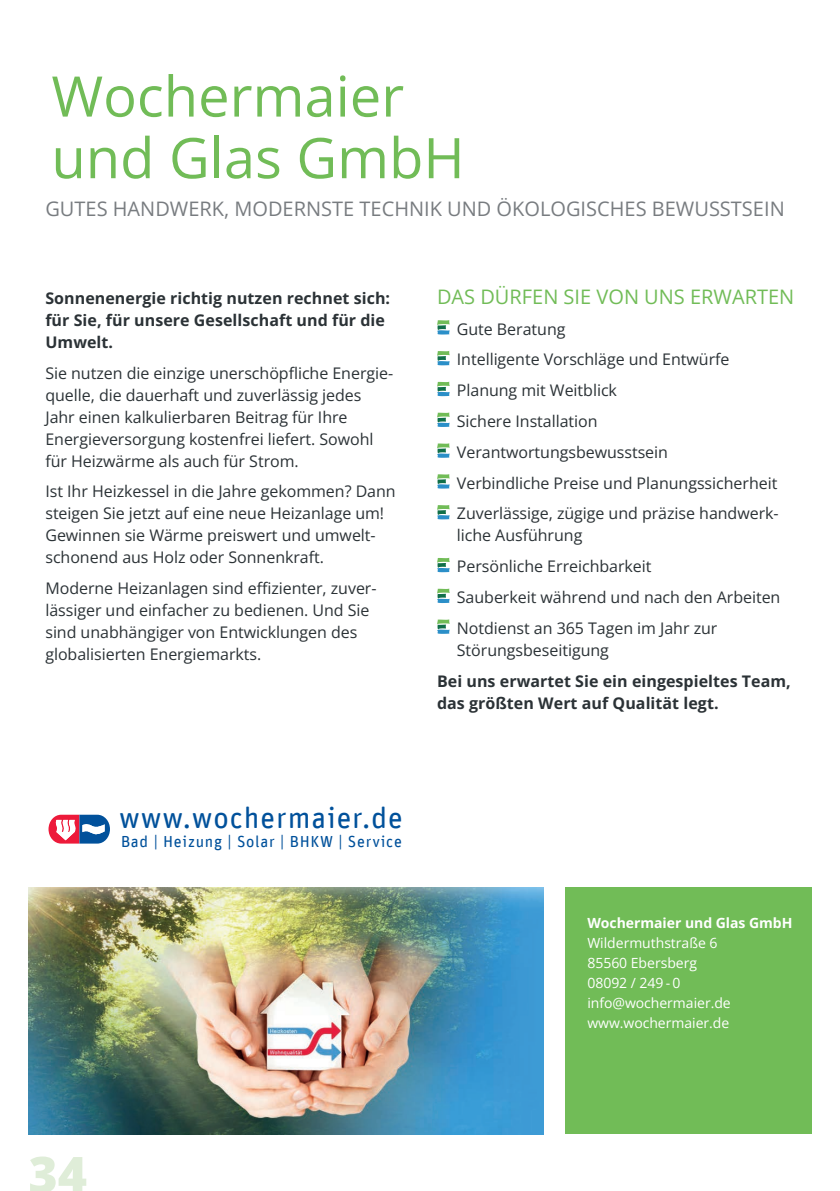
<style>
.page{position:relative;width:840px;height:1191px;background:#fff}
.page>*{position:absolute;margin:0;border:0;box-sizing:border-box;transform-origin:0 0}
.t1{font:56px/61.6px "Open Sans";color:#71bc57}
.t2{font:800 50px "Open Sans";color:#dfedd8}
.t3{font:29.8px "Unit Rounded Offc";letter-spacing:.03em;color:#01519b}
.t4{font:20px "Open Sans";color:#787c80}
.t5{font:20px "Open Sans";color:#71bc57}
.t6{font:16px/22px "Open Sans";letter-spacing:-.005em;color:#2b3236}
.t7{font:700 16px/22px "Open Sans";letter-spacing:.005em;color:#2b3236}
.t8{font:16px "Unit Rounded Offc";letter-spacing:.045em;color:#01519b}
.t9{font:14px/20px "Open Sans";letter-spacing:-.005em;color:#fff}
.t10{font:700 14px "Open Sans";letter-spacing:-.005em;color:#fff}
</style>
<div class="page">
<svg style="left:48px;top:814px;width:62px;height:29px"></svg>
<img style="left:28px;top:887px;width:515px;height:247px">
<svg style="left:437px;top:320px;width:12px;height:15px"></svg>
<svg style="left:437px;top:351px;width:12px;height:15px"></svg>
<svg style="left:437px;top:381px;width:12px;height:16px"></svg>
<svg style="left:437px;top:412px;width:12px;height:15px"></svg>
<svg style="left:437px;top:443px;width:12px;height:15px"></svg>
<svg style="left:437px;top:474px;width:12px;height:15px"></svg>
<svg style="left:437px;top:505px;width:12px;height:15px"></svg>
<svg style="left:437px;top:557px;width:12px;height:16px"></svg>
<svg style="left:437px;top:588px;width:12px;height:15px"></svg>
<svg style="left:437px;top:619px;width:12px;height:15px"></svg>
<div style="left:564px;top:887px;width:247px;height:247px;background:#71bc57"></div>
<h1 class="t1" style="left:51px;top:64px;width:414px">Wochermaier und Glas GmbH</h1>
<p class="t4" style="left:45px;top:195px;width:740px">GUTES HANDWERK, MODERNSTE TECHNIK UND ÖKOLOGISCHES BEWUSSTSEIN</p>
<p class="t7" style="left:45px;top:286px;width:346px">Sonnenenergie richtig nutzen rechnet sich: für Sie, für unsere Gesellschaft und für die<br>Umwelt.</p>
<p class="t6" style="left:45px;top:361px;width:349px">Sie nutzen die einzige unerschöpfliche Energie&shy;quelle, die dauerhaft und zuverlässig jedes Jahr einen kalkulierbaren Beitrag für Ihre Energieversorgung kostenfrei liefert. Sowohl für Heizwärme als auch für Strom.</p>
<p class="t6" style="left:45px;top:480px;width:351px">Ist Ihr Heizkessel in die Jahre gekommen? Dann steigen Sie jetzt auf eine neue Heizanlage um!<br>Gewinnen sie Wärme preiswert und umwelt&shy;schonend aus Holz oder Sonnenkraft.</p>
<p class="t6" style="left:45px;top:577px;width:332px">Moderne Heizanlagen sind effizienter, zuver&shy;lässiger und einfacher zu bedienen. Und Sie sind unabhängiger von Entwicklungen des globalisierten Energiemarkts.</p>
<p class="t5" style="left:437px;top:283px;width:358px">DAS DÜRFEN SIE VON UNS ERWARTEN</p>
<p class="t6" style="left:456px;top:313px;width:323px;line-height:30.8px">Gute Beratung<br>Intelligente Vorschläge und Entwürfe<br>Planung mit Weitblick<br>Sichere Installation<br>Verantwortungsbewusstsein<br>Verbindliche Preise und Planungssicherheit<br>Zuverlässige, zügige und präzise handwerk-</p>
<p class="t6" style="left:456px;top:520px;width:325px;line-height:30.8px">liche Ausführung<br>Persönliche Erreichbarkeit<br>Sauberkeit während und nach den Arbeiten<br>Notdienst an 365 Tagen im Jahr zur</p>
<p class="t6" style="left:456px;top:638px;width:153px">Störungsbeseitigung</p>
<p class="t7" style="left:437px;top:669px;width:355px">Bei uns erwartet Sie ein eingespieltes Team, das größten Wert auf Qualität legt.</p>
<h3 class="t3" style="left:119px;top:800px;width:285px">www.wochermaier.de</h3>
<p class="t8" style="left:121px;top:832px;width:282px">Bad | Heizung | Solar | BHKW | Service</p>
<p class="t10" style="left:587px;top:913px;width:206px">Wochermaier und Glas GmbH</p>
<p class="t9" style="left:587px;top:932px;width:145px">Wildermuthstraße 6<br>85560 Ebersberg<br>08092 / 249 - 0 info@wochermaier.de www.wochermaier.de</p>
<h2 class="t2" style="left:28px;top:1140px;width:60px">34</h2>
</div>
